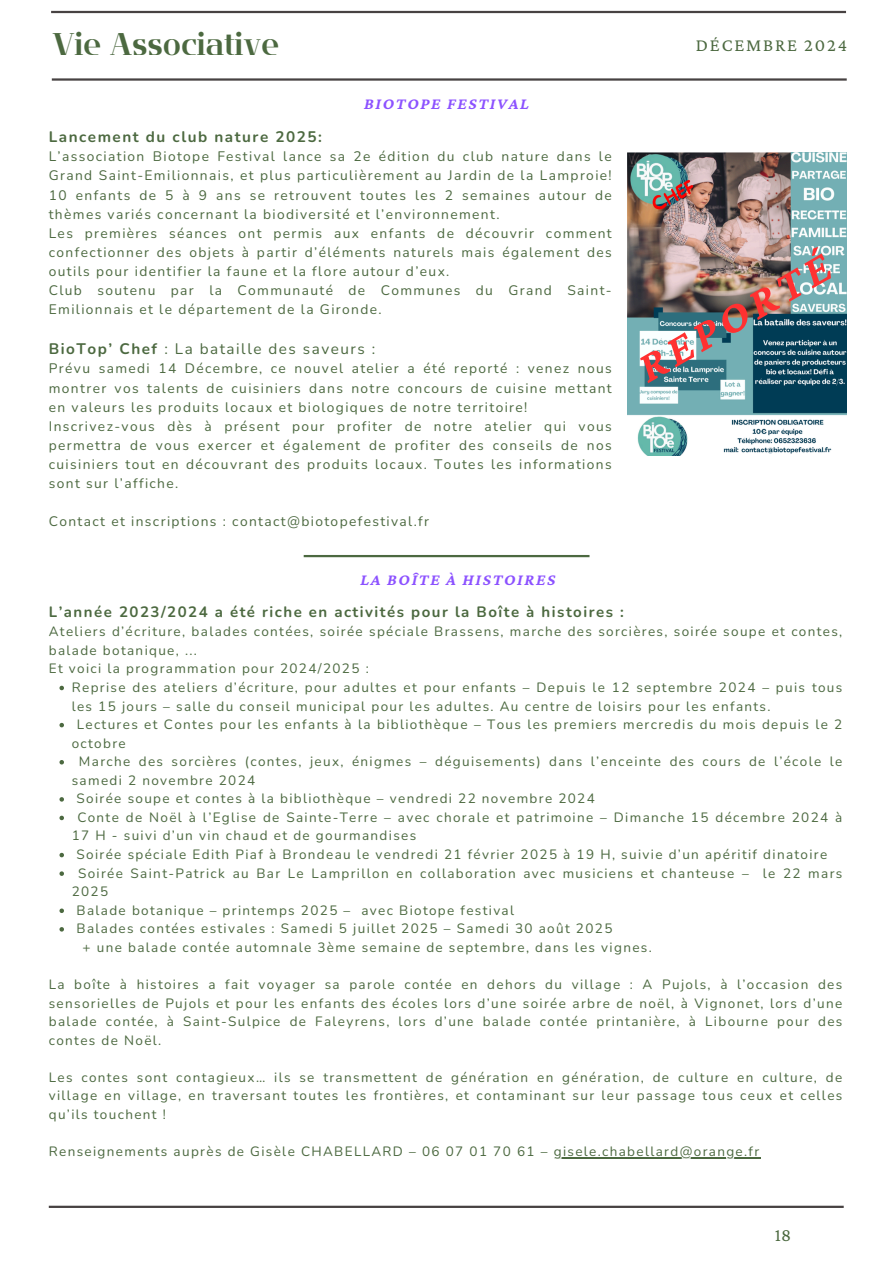
<style>
.page{position:relative;width:893px;height:1263px;background:#fff}
.page>*{position:absolute;margin:0;border:0;box-sizing:border-box;transform-origin:0 0}
.t1{font:italic 700 44.78px "Crimson Pro";color:#ff3131}
.t2{font:31.35px "Flatory Serif 700";color:#4c6940}
.t3{font:18.75px "Crimson Pro";color:#4c6940}
.t4{font:18.38px "Crimson Pro";letter-spacing:.1em;color:#4c6940}
.t5{font:italic 700 16.5px "Crimson Pro";letter-spacing:.1em;color:#8c52ff}
.t6{font:15.23px "Nunito";letter-spacing:.1em;color:#4c6940}
.t7{font:700 15.23px "Nunito";letter-spacing:.1em;color:#4c6940}
.t8{font:700 15px "Nunito";letter-spacing:.1em;color:#4c6940}
.t9{font:13.73px/19.1px "Nunito";letter-spacing:.1em;color:#4c6940;text-align:justify}
.t10{font:13.5px/18.6px "Nunito";letter-spacing:.1em;color:#4c6940}
.s1{font-weight:700}
</style>
<div class="page">
<hr style="left:52px;top:78px;width:794px;height:3px;background:#474242">
<hr style="left:49px;top:1206px;width:794px;height:2px;background:#474242">
<hr style="left:51px;top:11px;width:795px;height:2px;background:#474242">
<img style="left:627px;top:152px;width:219px;height:304px">
<svg style="left:59px;top:686px;width:5px;height:4px"></svg>
<svg style="left:59px;top:723px;width:5px;height:4px"></svg>
<svg style="left:59px;top:760px;width:5px;height:4px"></svg>
<svg style="left:59px;top:797px;width:5px;height:5px"></svg>
<svg style="left:59px;top:816px;width:5px;height:4px"></svg>
<svg style="left:59px;top:853px;width:5px;height:4px"></svg>
<svg style="left:59px;top:871px;width:5px;height:5px"></svg>
<svg style="left:59px;top:908px;width:5px;height:5px"></svg>
<svg style="left:59px;top:927px;width:5px;height:4px"></svg>
<hr style="left:554px;top:1157px;width:206px;height:1px;background:#4c6940">
<hr style="left:304px;top:555px;width:285px;height:2px;background:#4c6940">
<h3 class="t2" style="left:52px;top:25px;width:228px">Vie Associative</h3>
<h2 class="t4" style="left:696px;top:35px;width:153px">DÉCEMBRE 2024</h2>
<p class="t5" style="left:364px;top:95px;width:166px">BIOTOPE FESTIVAL</p>
<h4 class="t7" style="left:49px;top:126px;width:275px">Lancement du club nature 2025:</h4>
<p class="t9" style="left:49px;top:147px;width:564px">L’association Biotope Festival lance sa 2e édition du club nature dans le Grand Saint-Emilionnais, et plus particulièrement au Jardin de la Lamproie!<br>10 enfants de 5 à 9 ans se retrouvent toutes les 2 semaines autour de thèmes variés concernant la biodiversité et l’environnement.</p>
<p class="t9" style="left:49px;top:224px;width:564px">Les premières séances ont permis aux enfants de découvrir comment confectionner des objets à partir d’éléments naturels mais également des outils pour identifier la faune et la flore autour d’eux.</p>
<p class="t9" style="left:49px;top:281px;width:564px">Club soutenu par la Communauté de Communes du Grand Saint-<br>Emilionnais et le département de la Gironde.</p>
<p class="t6" style="left:49px;top:338px;width:328px"><span class="s1">BioTop’ Chef</span> : La bataille des saveurs :</p>
<p class="t9" style="left:49px;top:359px;width:564px">Prévu samedi 14 Décembre, ce nouvel atelier a été reporté : venez nous montrer vos talents de cuisiniers dans notre concours de cuisine mettant en valeurs les produits locaux et biologiques de notre territoire!</p>
<p class="t9" style="left:49px;top:417px;width:564px">Inscrivez-vous dès à présent pour profiter de notre atelier qui vous permettra de vous exercer et également de profiter des conseils de nos cuisiniers tout en découvrant des produits locaux. Toutes les informations sont sur l’affiche.</p>
<p class="t9" style="left:49px;top:512px;width:382px">Contact et inscriptions : contact@biotopefestival.fr</p>
<p class="t5" style="left:360px;top:571px;width:197px">LA BOÎTE À HISTOIRES</p>
<p class="t1" style="left:628px;top:348px;width:217px;rotate:-30deg">REPORTÉ</p>
<p class="t8" style="left:49px;top:602px;width:576px">L’année 2023/2024 a été riche en activités pour la Boîte à histoires :</p>
<p class="t10" style="left:49px;top:622px;width:795px">Ateliers d’écriture, balades contées, soirée spéciale Brassens, marche des sorcières, soirée soupe et contes, balade botanique, ...</p>
<h1 class="t10" style="left:49px;top:660px;width:321px">Et voici la programmation pour 2024/2025 :</h1>
<p class="t10" style="left:72px;top:678px;width:772px">Reprise des ateliers d’écriture, pour adultes et pour enfants – Depuis le 12 septembre 2024 – puis tous les 15 jours – salle du conseil municipal pour les adultes. Au centre de loisirs pour les enfants.</p>
<h4 class="t10" style="left:72px;top:715px;width:772px;text-indent:5px">Lectures et Contes pour les enfants à la bibliothèque – Tous les premiers mercredis du mois depuis le 2 octobre</h4>
<p class="t10" style="left:72px;top:752px;width:772px;text-indent:7px">Marche des sorcières (contes, jeux, énigmes – déguisements) dans l’enceinte des cours de l’école le samedi 2 novembre 2024</p>
<p class="t10" style="left:77px;top:789px;width:520px">Soirée soupe et contes à la bibliothèque – vendredi 22 novembre 2024</p>
<p class="t10" style="left:72px;top:808px;width:772px;text-indent:6px">Conte de Noël à l’Eglise de Sainte-Terre – avec chorale et patrimoine – Dimanche 15 décembre 2024 à<br>17 H - suivi d’un vin chaud et de gourmandises</p>
<p class="t10" style="left:77px;top:845px;width:752px">Soirée spéciale Edith Piaf à Brondeau le vendredi 21 février 2025 à 19 H, suivie d’un apéritif dinatoire</p>
<p class="t10" style="left:72px;top:864px;width:772px;text-indent:6px">Soirée Saint-Patrick au Bar Le Lamprillon en collaboration avec musiciens et chanteuse – le 22 mars<br>2025</p>
<p class="t10" style="left:77px;top:901px;width:439px">Balade botanique – printemps 2025 – avec Biotope festival</p>
<p class="t10" style="left:77px;top:919px;width:537px">Balades contées estivales : Samedi 5 juillet 2025 – Samedi 30 août 2025</p>
<p class="t10" style="left:83px;top:938px;width:570px">+ une balade contée automnale 3ème semaine de septembre, dans les vignes.</p>
<p class="t10" style="left:49px;top:975px;width:795px;text-align:justify">La boîte à histoires a fait voyager sa parole contée en dehors du village : A Pujols, à l’occasion des sensorielles de Pujols et pour les enfants des écoles lors d’une soirée arbre de noël, à Vignonet, lors d’une balade contée, à Saint-Sulpice de Faleyrens, lors d’une balade contée printanière, à Libourne pour des contes de Noël.</p>
<p class="t10" style="left:49px;top:1068px;width:795px;text-align:justify">Les contes sont contagieux… ils se transmettent de génération en génération, de culture en culture, de village en village, en traversant toutes les frontières, et contaminant sur leur passage tous ceux et celles qu’ils touchent !</p>
<p class="t10" style="left:49px;top:1142px;width:500px">Renseignements auprès de Gisèle CHABELLARD – 06 07 01 70 61 –</p>
<p class="t10" style="left:554px;top:1142px;width:207px">gisele.chabellard@orange.fr</p>
<p class="t3" style="left:775px;top:1224px;width:18px">18</p>
</div>
